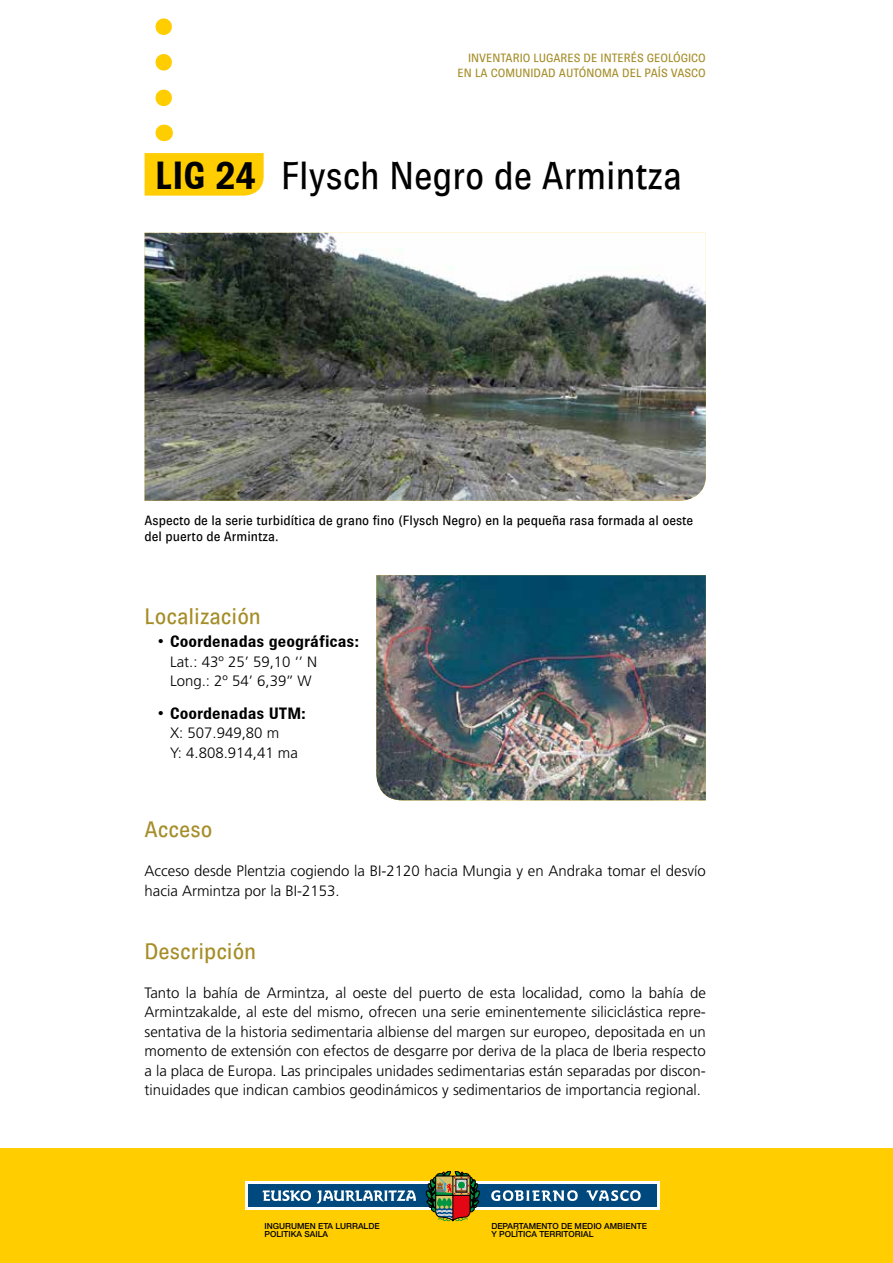
<style>
.page{position:relative;width:893px;height:1263px;background:#fff}
.page>*{position:absolute;margin:0;border:0;box-sizing:border-box;transform-origin:0 0}
.t1{font:39px "Brown";color:#000;scale:.95 1}
.t2{font:22.5px "Brown";color:#a58d28}
.t3{font:700 16.5px "Brown";color:#000}
.t4{font:300 15px/19.5px "Frutiger";color:#000}
.t5{font:13.5px/16.5px "Brown";color:#000}
.t6{font:12px/15px "Brown";color:#a58d28;text-align:right}
.t7{font:500 8.4px/8.4px "Helvetica Neue";color:#000}
.s1{font-weight:700}
</style>
<div class="page">
<svg style="left:155px;top:27px;width:17px;height:80px"></svg>
<svg style="left:164px;top:125px;width:1px;height:16px"></svg>
<div style="left:145px;top:153px;width:119px;height:43px;background:#ffcd00"></div>
<div style="left:0;top:1148px;width:893px;height:115px;background:#ffcd00"></div>
<div style="left:246px;top:1182px;width:414px;height:28px;background:#fff"></div>
<div style="left:249px;top:1184px;width:408px;height:23px;background:#00497f"></div>
<svg style="left:262px;top:1190px;width:49px;height:11px"></svg>
<svg style="left:317px;top:1190px;width:99px;height:13px"></svg>
<svg style="left:491px;top:1190px;width:87px;height:12px"></svg>
<svg style="left:586px;top:1190px;width:55px;height:11px"></svg>
<svg style="left:426px;top:1171px;width:54px;height:51px"></svg>
<img style="left:145px;top:233px;width:561px;height:268px">
<img style="left:376px;top:575px;width:330px;height:225px">
<p class="t6" style="left:458px;top:50px;width:250px">INVENTARIO LUGARES DE INTERÉS GEOLÓGICO<br>EN LA COMUNIDAD AUTÓNOMA DEL PAÍS VASCO</p>
<h1 class="t1" style="left:155px;top:153px;width:556px"><span class="s1">LIG 24</span> Flysch Negro de Armintza</h1>
<p class="t5" style="left:145px;top:511px;width:550px">Aspecto de la serie turbidítica de grano fino (Flysch Negro) en la pequeña rasa formada al oeste del puerto de Armintza.</p>
<h2 class="t2" style="left:145px;top:603px;width:118px">Localización</h2>
<p class="t3" style="left:157px;top:632px;width:203px">• Coordenadas geográficas:</p>
<p class="t4" style="left:170px;top:652px;width:149px">Lat.: 43º 25’ 59,10 ‘’ N<br>Long.: 2º 54’ 6,39’’ W</p>
<p class="t3" style="left:157px;top:704px;width:150px">• Coordenadas UTM:</p>
<p class="t4" style="left:170px;top:723px;width:129px">X: 507.949,80 m<br>Y: 4.808.914,41 ma</p>
<h2 class="t2" style="left:145px;top:817px;width:69px">Acceso</h2>
<p class="t4" style="left:145px;top:861px;width:563px">Acceso desde Plentzia cogiendo la BI-2120 hacia Mungia y en Andraka tomar el desvío hacia Armintza por la BI-2153.</p>
<h2 class="t2" style="left:145px;top:938px;width:113px">Descripción</h2>
<p class="t4" style="left:145px;top:983px;width:563px;text-align:justify">Tanto la bahía de Armintza, al oeste del puerto de esta localidad, como la bahía de Armintzakalde, al este del mismo, ofrecen una serie eminentemente siliciclástica repre&shy;sentativa de la historia sedimentaria albiense del margen sur europeo, depositada en un momento de extensión con efectos de desgarre por deriva de la placa de Iberia respecto a la placa de Europa. Las principales unidades sedimentarias están separadas por discon&shy;tinuidades que indican cambios geodinámicos y sedimentarios de importancia regional.</p>
<p class="t7" style="left:264px;top:1221px;width:117px">INGURUMEN ETA LURRALDE<br>POLITIKA SAILA</p>
<p class="t7" style="left:491px;top:1221px;width:157px">DEPARTAMENTO DE MEDIO AMBIENTE<br>Y POLÍTICA TERRITORIAL</p>
</div>
